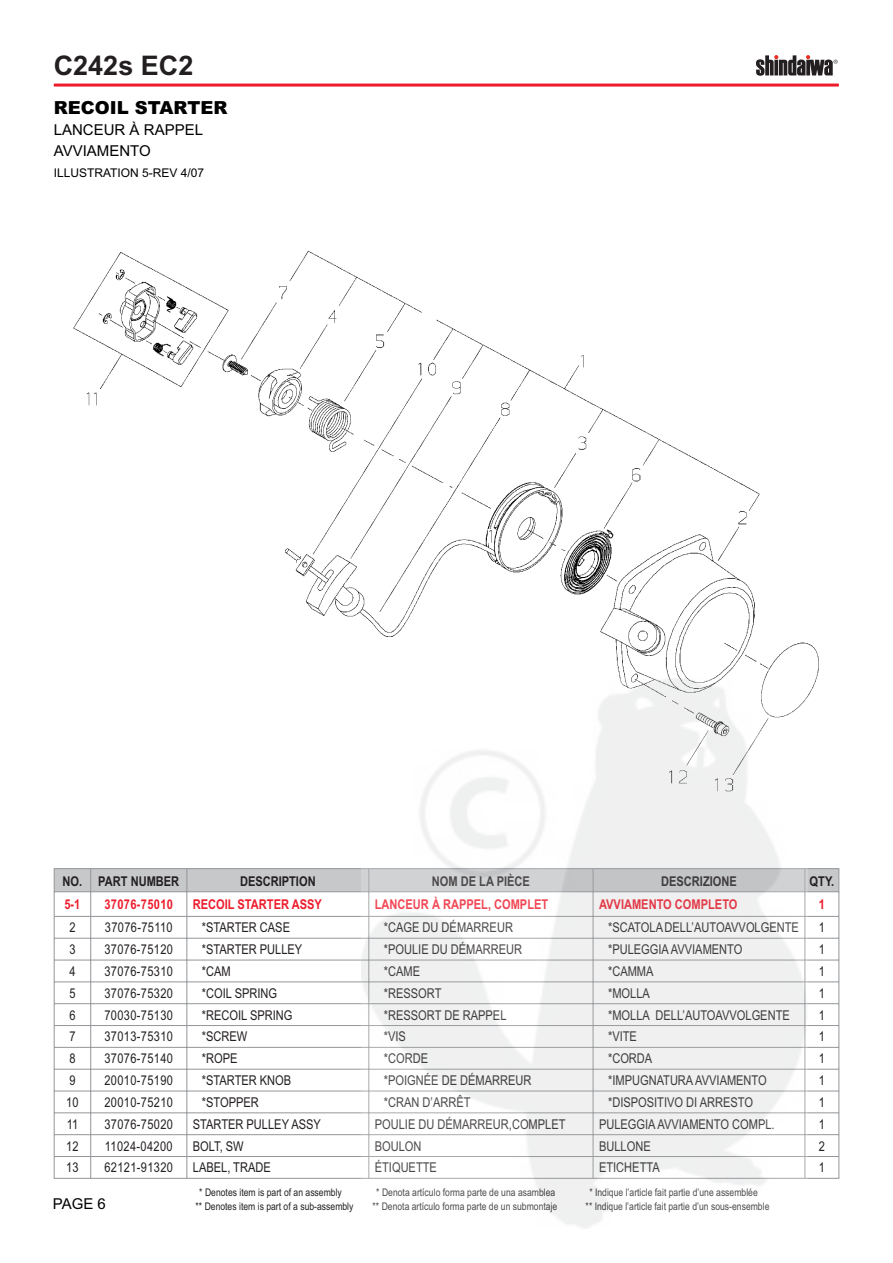
<style>
.page{position:relative;width:893px;height:1263px;background:#fff}
.page>*{position:absolute;margin:0;border:0;box-sizing:border-box;transform-origin:0 0}
.t1{font:700 27px "Arial";color:#231f20}
.t2{font:900 18px "Arial";color:#000}
.t3{font:15px/21px "Arial";color:#000}
.t4{font:13.5px "Arial Narrow";color:#231f20}
.t5{font:13.5px "Arial Narrow";letter-spacing:.025em;color:#231f20}
.t6{font:700 13.5px "Arial Narrow";color:#ee1b2c}
.t7{font:700 13.5px "Arial Narrow";color:#231f20}
.t8{font:700 13.5px "Arial Narrow";letter-spacing:.025em;color:#ee1b2c}
.t9{font:12px "Arial";color:#000}
.t10{font:10.5px "Arial Narrow";color:#231f20}
</style>
<div class="page">
<hr style="left:54px;top:84px;width:785px;height:3px;background:#ee1b2c">
<svg style="left:756px;top:55px;width:81px;height:21px"></svg>
<img style="left:73px;top:250px;width:746px;height:447px">
<hr style="left:54px;top:868px;width:37px;height:1px;background:#939598">
<hr style="left:91px;top:868px;width:96px;height:1px;background:#939598">
<hr style="left:187px;top:868px;width:182px;height:1px;background:#939598">
<hr style="left:805px;top:868px;width:34px;height:1px;background:#939598">
<svg style="left:54px;top:869px;width:785px;height:309px"></svg>
<hr style="left:54px;top:1178px;width:751px;height:1px;background:#939598">
<hr style="left:805px;top:1178px;width:34px;height:1px;background:#939598">
<img style="left:361px;top:679px;width:447px;height:550px">
<h1 class="t1" style="left:54px;top:49px;width:141px">C242s EC2</h1>
<h2 class="t2" style="left:54px;top:98px;width:175px">RECOIL STARTER</h2>
<p class="t3" style="left:54px;top:120px;width:151px">LANCEUR À RAPPEL<br>AVVIAMENTO</p>
<p class="t9" style="left:54px;top:166px;width:152px">ILLUSTRATION 5-REV 4/07</p>
<p class="t7" style="left:63px;top:873px;width:118px">NO. PART NUMBER</p>
<p class="t7" style="left:240px;top:873px;width:77px">DESCRIPTION</p>
<p class="t7" style="left:432px;top:873px;width:100px">NOM DE LA PIÈCE</p>
<p class="t7" style="left:661px;top:873px;width:77px">DESCRIZIONE</p>
<p class="t7" style="left:809px;top:873px;width:26px">QTY.</p>
<p class="t6" style="left:64px;top:896px;width:17px">5-1</p>
<p class="t8" style="left:104px;top:896px;width:70px">37076-75010</p>
<p class="t6" style="left:193px;top:896px;width:130px">RECOIL STARTER ASSY</p>
<p class="t6" style="left:375px;top:896px;width:175px">LANCEUR À RAPPEL, COMPLET</p>
<p class="t6" style="left:599px;top:896px;width:140px">AVVIAMENTO COMPLETO</p>
<p class="t6" style="left:819px;top:896px;width:8px">1</p>
<p class="t4" style="left:69px;top:923px;width:8px">2</p>
<p class="t5" style="left:105px;top:923px;width:69px">37076-75110</p>
<p class="t4" style="left:202px;top:923px;width:90px">*STARTER CASE</p>
<p class="t4" style="left:384px;top:923px;width:131px">*CAGE DU DÉMARREUR</p>
<p class="t4" style="left:608px;top:923px;width:192px">*SCATOLA DELL’AUTOAVVOLGENTE</p>
<p class="t4" style="left:819px;top:923px;width:8px">1</p>
<p class="t4" style="left:69px;top:944px;width:8px">3</p>
<p class="t5" style="left:104px;top:944px;width:70px">37076-75120</p>
<p class="t4" style="left:202px;top:944px;width:102px">*STARTER PULLEY</p>
<p class="t4" style="left:384px;top:944px;width:140px">*POULIE DU DÉMARREUR</p>
<p class="t4" style="left:608px;top:944px;width:136px">*PULEGGIA AVVIAMENTO</p>
<p class="t4" style="left:819px;top:944px;width:8px">1</p>
<p class="t4" style="left:69px;top:966px;width:8px">4</p>
<p class="t5" style="left:104px;top:966px;width:70px">37076-75310</p>
<p class="t4" style="left:202px;top:966px;width:30px">*CAM</p>
<p class="t4" style="left:384px;top:966px;width:38px">*CAME</p>
<p class="t4" style="left:608px;top:966px;width:47px">*CAMMA</p>
<p class="t4" style="left:819px;top:966px;width:8px">1</p>
<p class="t4" style="left:69px;top:988px;width:8px">5</p>
<p class="t5" style="left:104px;top:988px;width:70px">37076-75320</p>
<p class="t4" style="left:202px;top:988px;width:77px">*COIL SPRING</p>
<p class="t4" style="left:384px;top:988px;width:59px">*RESSORT</p>
<p class="t4" style="left:608px;top:988px;width:43px">*MOLLA</p>
<p class="t4" style="left:819px;top:988px;width:8px">1</p>
<p class="t4" style="left:69px;top:1010px;width:8px">6</p>
<p class="t5" style="left:104px;top:1010px;width:70px">70030-75130</p>
<p class="t4" style="left:202px;top:1010px;width:92px">*RECOIL SPRING</p>
<p class="t4" style="left:384px;top:1010px;width:124px">*RESSORT DE RAPPEL</p>
<p class="t4" style="left:608px;top:1010px;width:183px">*MOLLA DELL’AUTOAVVOLGENTE</p>
<p class="t4" style="left:819px;top:1010px;width:8px">1</p>
<p class="t4" style="left:69px;top:1032px;width:8px">7</p>
<p class="t5" style="left:104px;top:1032px;width:70px">37013-75310</p>
<p class="t4" style="left:202px;top:1032px;width:47px">*SCREW</p>
<p class="t4" style="left:384px;top:1032px;width:24px">*VIS</p>
<p class="t4" style="left:608px;top:1032px;width:30px">*VITE</p>
<p class="t4" style="left:819px;top:1032px;width:8px">1</p>
<p class="t4" style="left:69px;top:1054px;width:8px">8</p>
<p class="t5" style="left:104px;top:1054px;width:70px">37076-75140</p>
<p class="t4" style="left:202px;top:1054px;width:37px">*ROPE</p>
<p class="t4" style="left:384px;top:1054px;width:46px">*CORDE</p>
<p class="t4" style="left:608px;top:1054px;width:46px">*CORDA</p>
<p class="t4" style="left:819px;top:1054px;width:8px">1</p>
<p class="t4" style="left:69px;top:1075px;width:8px">9</p>
<p class="t5" style="left:104px;top:1075px;width:70px">20010-75190</p>
<p class="t4" style="left:202px;top:1075px;width:91px">*STARTER KNOB</p>
<p class="t4" style="left:384px;top:1075px;width:149px">*POIGNÉE DE DÉMARREUR</p>
<p class="t4" style="left:608px;top:1075px;width:160px">*IMPUGNATURA AVVIAMENTO</p>
<p class="t4" style="left:819px;top:1075px;width:8px">1</p>
<p class="t4" style="left:66px;top:1097px;width:14px">10</p>
<p class="t5" style="left:104px;top:1097px;width:70px">20010-75210</p>
<p class="t4" style="left:202px;top:1097px;width:59px">*STOPPER</p>
<p class="t4" style="left:384px;top:1097px;width:88px">*CRAN D’ARRÊT</p>
<p class="t4" style="left:608px;top:1097px;width:146px">*DISPOSITIVO DI ARRESTO</p>
<p class="t4" style="left:819px;top:1097px;width:8px">1</p>
<p class="t4" style="left:67px;top:1119px;width:13px">11</p>
<p class="t5" style="left:104px;top:1119px;width:70px">37076-75020</p>
<p class="t4" style="left:193px;top:1119px;width:129px">STARTER PULLEY ASSY</p>
<p class="t4" style="left:375px;top:1119px;width:192px">POULIE DU DÉMARREUR,COMPLET</p>
<p class="t4" style="left:599px;top:1119px;width:177px">PULEGGIA AVVIAMENTO COMPL.</p>
<p class="t4" style="left:819px;top:1119px;width:8px">1</p>
<p class="t4" style="left:66px;top:1141px;width:14px">12</p>
<p class="t5" style="left:105px;top:1141px;width:69px">11024-04200</p>
<p class="t4" style="left:193px;top:1141px;width:52px">BOLT, SW</p>
<p class="t4" style="left:375px;top:1141px;width:48px">BOULON</p>
<p class="t4" style="left:599px;top:1141px;width:53px">BULLONE</p>
<p class="t4" style="left:819px;top:1141px;width:8px">2</p>
<p class="t4" style="left:66px;top:1163px;width:14px">13</p>
<p class="t5" style="left:104px;top:1163px;width:70px">62121-91320</p>
<p class="t4" style="left:193px;top:1163px;width:79px">LABEL, TRADE</p>
<p class="t4" style="left:375px;top:1163px;width:64px">ÉTIQUETTE</p>
<p class="t4" style="left:599px;top:1163px;width:62px">ETICHETTA</p>
<p class="t4" style="left:819px;top:1163px;width:8px">1</p>
<p class="t10" style="left:199px;top:1189px;width:144px">* Denotes item is part of an assembly</p>
<p class="t10" style="left:376px;top:1189px;width:181px">* Denota artículo forma parte de una asamblea</p>
<p class="t10" style="left:589px;top:1189px;width:170px">* Indique l’article fait partie d’une assemblée</p>
<p class="t3" style="left:53px;top:1194px;width:55px">PAGE 6</p>
<p class="t10" style="left:196px;top:1202px;width:159px">** Denotes item is part of a sub-assembly</p>
<p class="t10" style="left:373px;top:1202px;width:186px">** Denota artículo forma parte de un submontaje</p>
<p class="t10" style="left:586px;top:1202px;width:185px">** Indique l’article fait partie d’un sous-ensemble</p>
</div>
